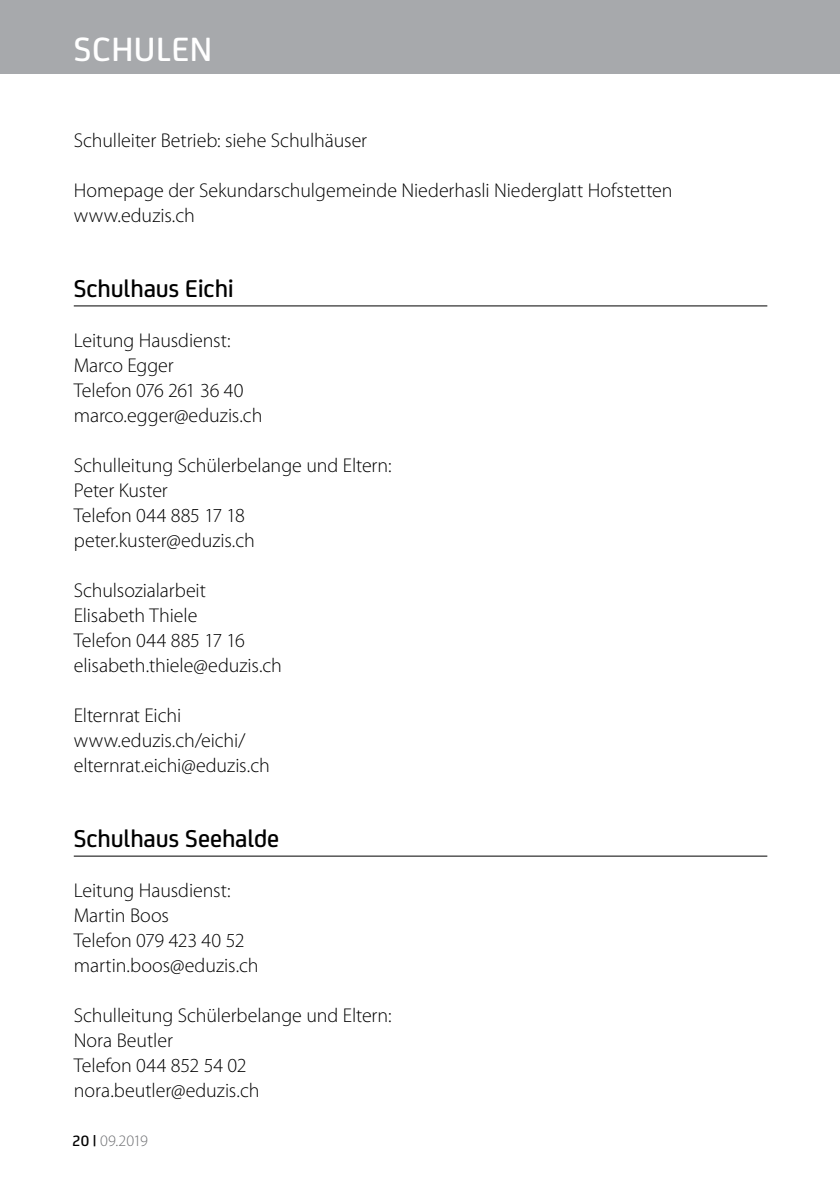
<style>
.page{position:relative;width:840px;height:1191px;background:#fff}
.page>*{position:absolute;margin:0;border:0;box-sizing:border-box;transform-origin:0 0}
.t1{font:500 36px "FS Joey";color:#fff}
.t2{font:500 26px "FS Joey";letter-spacing:-.005em;color:#000}
.t3{font:300 20px/25px "Myriad Pro";letter-spacing:-.005em;color:#000}
.t4{font:300 16px "Myriad Pro";letter-spacing:-.025em;color:#6d6e71}
.s1{font-family:"FS Joey";font-weight:500;color:#000}
</style>
<div class="page">
<div style="left:0;top:0;width:839px;height:74px;background:#a7a9ac"></div>
<hr style="left:74px;top:305px;width:692px;height:1px;background:#000">
<hr style="left:74px;top:855px;width:692px;height:1px;background:#000">
<h1 class="t1" style="left:74px;top:23px;width:21px">schulen</h1>
<p class="t3" style="left:74px;top:128px;width:295px">Schulleiter Betrieb: siehe Schulhäuser</p>
<p class="t3" style="left:74px;top:178px;width:600px">Homepage der Sekundarschulgemeinde Niederhasli Niederglatt Hofstetten www.eduzis.ch</p>
<h2 class="t2" style="left:74px;top:269px;width:161px">Schulhaus Eichi</h2>
<p class="t3" style="left:74px;top:328px;width:190px">Leitung Hausdienst:<br>Marco Egger<br>Telefon 076 261 36 40 marco.egger@eduzis.ch</p>
<p class="t3" style="left:74px;top:453px;width:319px">Schulleitung Schülerbelange und Eltern:<br>Peter Kuster<br>Telefon 044 885 17 18 peter.kuster@eduzis.ch</p>
<p class="t3" style="left:74px;top:578px;width:209px">Schulsozialarbeit<br>Elisabeth Thiele<br>Telefon 044 885 17 16 elisabeth.thiele@eduzis.ch</p>
<p class="t3" style="left:74px;top:703px;width:197px">Elternrat Eichi www.eduzis.ch/eichi/ elternrat.eichi@eduzis.ch</p>
<h2 class="t2" style="left:74px;top:819px;width:207px">Schulhaus Seehalde</h2>
<p class="t3" style="left:74px;top:878px;width:186px">Leitung Hausdienst:<br>Martin Boos<br>Telefon 079 423 40 52 martin.boos@eduzis.ch</p>
<p class="t3" style="left:74px;top:1003px;width:319px">Schulleitung Schülerbelange und Eltern:<br>Nora Beutler<br>Telefon 044 852 54 02 nora.beutler@eduzis.ch</p>
<p class="t4" style="left:72px;top:1131px;width:77px"><span class="s1">20 |</span> 09.2019</p>
</div>
